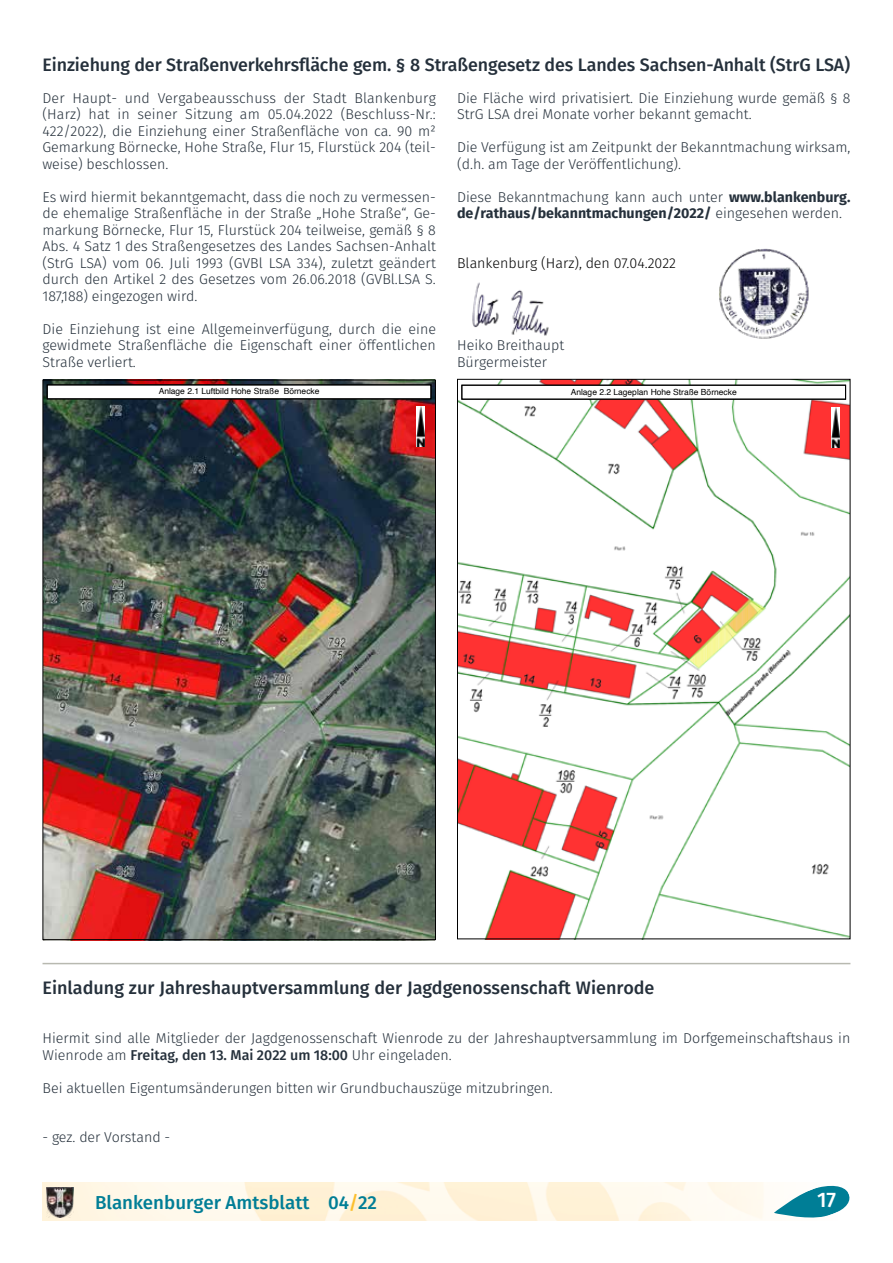
<style>
.page{position:relative;width:893px;height:1263px;background:#fff}
.page>*{position:absolute;margin:0;border:0;box-sizing:border-box;transform-origin:0 0}
.t1{font:500 21px "Fira Sans";color:#fff}
.t2{font:500 18.75px "Fira Sans";color:#007e96}
.t3{font:500 18px "Fira Sans";letter-spacing:-.005em;color:#25303b}
.t4{font:300 14.25px/16.5px "Fira Sans";color:#25303b}
.t5{font:300 14.25px "Fira Sans";color:#000}
.t6{font:8.4px "Helvetica";color:#000}
.s1{font-weight:700}
.s2{font-weight:500}
.s3{color:#fcbf2c}
</style>
<div class="page">
<img style="left:43px;top:1182px;width:721px;height:38px">
<svg style="left:774px;top:1185px;width:76px;height:33px"></svg>
<img style="left:47px;top:1187px;width:27px;height:30px">
<img style="left:45px;top:382px;width:389px;height:556px">
<div style="left:47px;top:385px;width:384px;height:14px;background:#fff"></div>
<div style="left:47px;top:385px;width:384px;height:14px;border:1px solid #000"></div>
<img style="left:417px;top:407px;width:8px;height:40px">
<svg style="left:459px;top:381px;width:389px;height:556px"></svg>
<div style="left:462px;top:385px;width:384px;height:14px;background:#fff"></div>
<div style="left:462px;top:385px;width:384px;height:14px;border:1px solid #000"></div>
<img style="left:832px;top:407px;width:8px;height:40px">
<img style="left:719px;top:248px;width:90px;height:91px">
<img style="left:472px;top:282px;width:77px;height:54px">
<hr style="left:43px;top:963px;width:807px;height:1px;background:#b8b9b0">
<p class="t3" style="left:43px;top:52px;width:809px">Einziehung der Straßenverkehrsfläche gem. § 8 Straßengesetz des Landes Sachsen-Anhalt (StrG LSA)</p>
<p class="t4" style="left:43px;top:90px;width:395px;text-align:justify">Der Haupt- und Vergabeausschuss der Stadt Blankenburg (Harz) hat in seiner Sitzung am 05.04.2022 (Beschluss-Nr.:<br>422/2022), die Einziehung einer Straßenfläche von ca. 90 m²<br>Gemarkung Börnecke, Hohe Straße, Flur 15, Flurstück 204 (teil&shy;weise) beschlossen.</p>
<p class="t4" style="left:43px;top:189px;width:395px;text-align:justify">Es wird hiermit bekanntgemacht, dass die noch zu vermessen&shy;de ehemalige Straßenfläche in der Straße „Hohe Straße“, Ge&shy;markung Börnecke, Flur 15, Flurstück 204 teilweise, gemäß § 8<br>Abs. 4 Satz 1 des Straßengesetzes des Landes Sachsen-Anhalt (StrG LSA) vom 06. Juli 1993 (GVBl LSA 334), zuletzt geändert durch den Artikel 2 des Gesetzes vom 26.06.2018 (GVBl.LSA S.<br>187,188) eingezogen wird.</p>
<p class="t4" style="left:43px;top:322px;width:395px;text-align:justify">Die Einziehung ist eine Allgemeinverfügung, durch die eine gewidmete Straßenfläche die Eigenschaft einer öffentlichen Straße verliert.</p>
<p class="t4" style="left:457px;top:91px;width:395px">Die Fläche wird privatisiert. Die Einziehung wurde gemäß § 8<br>StrG LSA drei Monate vorher bekannt gemacht.</p>
<p class="t4" style="left:457px;top:140px;width:395px">Die Verfügung ist am Zeitpunkt der Bekanntmachung wirksam, (d.h. am Tage der Veröffentlichung).</p>
<p class="t4" style="left:457px;top:190px;width:395px">Diese Bekanntmachung kann auch unter <span class="s1">www.blankenburg. de/rathaus/bekanntmachungen/2022/</span> eingesehen werden.</p>
<p class="t5" style="left:457px;top:253px;width:220px">Blankenburg (Harz), den 07.04.2022</p>
<p class="t4" style="left:457px;top:338px;width:109px">Heiko Breithaupt<br>Bürgermeister</p>
<p class="t6" style="left:159px;top:385px;width:162px">Anlage 2.1 Luftbild Hohe Straße Börnecke</p>
<p class="t6" style="left:571px;top:385px;width:168px">Anlage 2.2 Lageplan Hohe Straße Börnecke</p>
<p class="t3" style="left:43px;top:975px;width:613px">Einladung zur Jahreshauptversammlung der Jagdgenossenschaft Wienrode</p>
<p class="t4" style="left:43px;top:1031px;width:809px">Hiermit sind alle Mitglieder der Jagdgenossenschaft Wienrode zu der Jahreshauptversammlung im Dorfgemeinschaftshaus in<br>Wienrode am <span class="s2">Freitag, den 13. Mai 2022 um 18:00</span> Uhr eingeladen.</p>
<p class="t4" style="left:43px;top:1080px;width:512px">Bei aktuellen Eigentumsänderungen bitten wir Grundbuchauszüge mitzubringen.</p>
<p class="t4" style="left:43px;top:1130px;width:129px">- gez. der Vorstand -</p>
<h2 class="t2" style="left:95px;top:1189px;width:283px">Blankenburger Amtsblatt 04<span class="s3">/</span>22</h2>
<h1 class="t1" style="left:817px;top:1185px;width:21px">17</h1>
</div>
